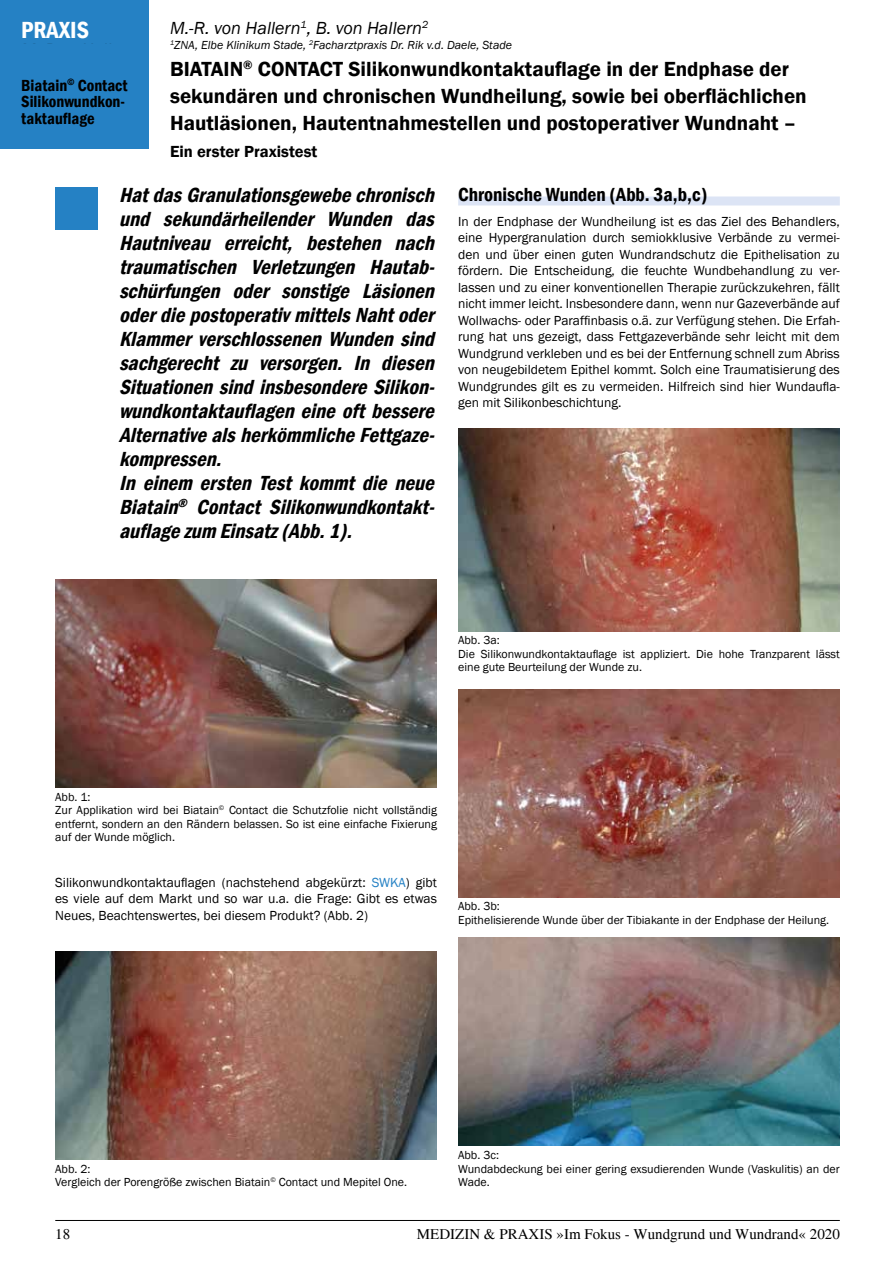
<style>
.page{position:relative;width:893px;height:1263px;background:#fff}
.page>*{position:absolute;margin:0;border:0;box-sizing:border-box;transform-origin:0 0}
.t1{font:600 condensed 24px "Franklin Gothic";color:#fff}
.t2{font:italic 600 condensed 21px/24px "Franklin Gothic";color:#000}
.t3{font:600 21px/27px "Franklin Gothic";color:#000}
.t4{font:600 condensed 19.5px "Franklin Gothic";color:#000}
.t5{font:italic 18px "Franklin Gothic";color:#000}
.t6{font:600 condensed 16.5px/16.5px "Franklin Gothic";color:#000}
.t7{font:600 16.5px "Franklin Gothic";color:#000}
.t8{font:15px "Times";color:#000}
.t9{font:13.5px/16.5px "Franklin Gothic";color:#000;text-align:justify}
.t10{font:12px/13.5px "Franklin Gothic";color:#000}
.t11{font:italic 12px "Franklin Gothic";color:#000}
.s1{color:#2581c4}
</style>
<div class="page">
<div style="left:0;top:0;width:149px;height:149px;background:#2581c4"></div>
<hr style="left:55px;top:1220px;width:785px;height:1px;background:#000">
<div style="left:55px;top:187px;width:43px;height:43px;background:#2581c4"></div>
<img style="left:55px;top:580px;width:382px;height:208px">
<div style="left:458px;top:196px;width:382px;height:9px;background:#dce4f5"></div>
<img style="left:55px;top:951px;width:382px;height:208px">
<img style="left:458px;top:428px;width:382px;height:203px">
<img style="left:458px;top:689px;width:382px;height:209px">
<img style="left:458px;top:937px;width:382px;height:209px">
<h3 class="t5" style="left:170px;top:17px;width:260px">M.-R. von Hallern<sup>1</sup>, B. von Hallern<sup>2</sup></h3>
<p class="t11" style="left:170px;top:37px;width:344px"><sup>1</sup>ZNA, Elbe Klinikum Stade, <sup>2</sup>Facharztpraxis Dr. Rik v.d. Daele, Stade</p>
<h2 class="t3" style="left:170px;top:56px;width:638px">BIATAIN<sup>®</sup> CONTACT Silikonwundkontaktauflage in der Endphase der sekundären und chronischen Wundheilung, sowie bei oberflächlichen<br>Hautläsionen, Hautentnahmestellen und postoperativer Wundnaht –</h2>
<p class="t7" style="left:170px;top:141px;width:149px">Ein erster Praxistest</p>
<p class="t2" style="left:119px;top:182px;width:323px">HatdasGranulationsgewebechronisch und sekundärheilender Wunden das Hautniveau erreicht, bestehen nach traumatischen Verletzungen Hautab&shy;schürfungen oder sonstige Läsionen oderdiepostoperativmittelsNahtoder KlammerverschlossenenWundensind sachgerecht zu versorgen. In diesen SituationensindinsbesondereSilikon&shy;wundkontaktauflageneineoftbessere AlternativealsherkömmlicheFettgaze&shy;kompressen.<br>In einem ersten Test kommt die neue Biatain<sup>®</sup> Contact Silikonwundkontakt&shy;auflagezum Einsatz(Abb.1).</p>
<h1 class="t1" style="left:21px;top:14px;width:69px">PRAXIS</h1>
<p class="t6" style="left:21px;top:77px;width:108px">Biatain<sup>©</sup> Contact<br>Silikonwundkon&shy;taktauflage</p>
<h3 class="t4" style="left:458px;top:181px;width:251px">Chronische Wunden (Abb. 3a,b,c)</h3>
<p class="t9" style="left:458px;top:213px;width:383px">In der Endphase der Wundheilung ist es das Ziel des Behandlers, eine Hypergranulation durch semiokklusive Verbände zu vermei&shy;den und über einen guten Wundrandschutz die Epithelisation zu fördern. Die Entscheidung, die feuchte Wundbehandlung zu ver&shy;lassen und zu einer konventionellen Therapie zurückzukehren, fällt nicht immer leicht. Insbesondere dann, wenn nur Gazeverbände auf Wollwachs- oder Paraffinbasis o.ä. zur Verfügung stehen. Die Erfah&shy;rung hat uns gezeigt, dass Fettgazeverbände sehr leicht mit dem Wundgrund verkleben und es bei der Entfernung schnell zum Abriss von neugebildetem Epithel kommt. Solch eine Traumatisierung des Wundgrundes gilt es zu vermeiden. Hilfreich sind hier Wundaufla&shy;gen mit Silikonbeschichtung.</p>
<p class="t10" style="left:458px;top:634px;width:383px">Abb. 3a:<br>Die Silikonwundkontaktauflage ist appliziert. Die hohe Tranzparent lässt eine gute Beurteilung der Wunde zu.</p>
<p class="t10" style="left:55px;top:790px;width:383px">Abb. 1:<br>Zur Applikation wird bei Biatain<sup>©</sup> Contact die Schutzfolie nicht vollständig entfernt, sondern an den Rändern belassen. So ist eine einfache Fixierung auf der Wunde möglich.</p>
<p class="t9" style="left:55px;top:874px;width:383px">Silikonwundkontaktauflagen (nachstehend abgekürzt: <span class="s1">SWKA</span>) gibt es viele auf dem Markt und so war u.a. die Frage: Gibt es etwas Neues, Beachtenswertes, bei diesem Produkt? (Abb. 2)</p>
<p class="t10" style="left:458px;top:900px;width:372px">Abb. 3b:<br>Epithelisierende Wunde über der Tibiakante in der Endphase der Heilung.</p>
<p class="t10" style="left:55px;top:1162px;width:353px">Abb. 2:<br>Vergleich der Porengröße zwischen Biatain<sup>©</sup> Contact und Mepitel One.</p>
<p class="t10" style="left:458px;top:1149px;width:383px">Abb. 3c:<br>Wundabdeckung bei einer gering exsudierenden Wunde (Vaskulitis) an der<br>Wade.</p>
<p class="t8" style="left:55px;top:1226px;width:16px">18</p>
<p class="t8" style="left:417px;top:1226px;width:424px">MEDIZIN &amp; PRAXIS »Im Fokus - Wundgrund und Wundrand« 2020</p>
</div>
